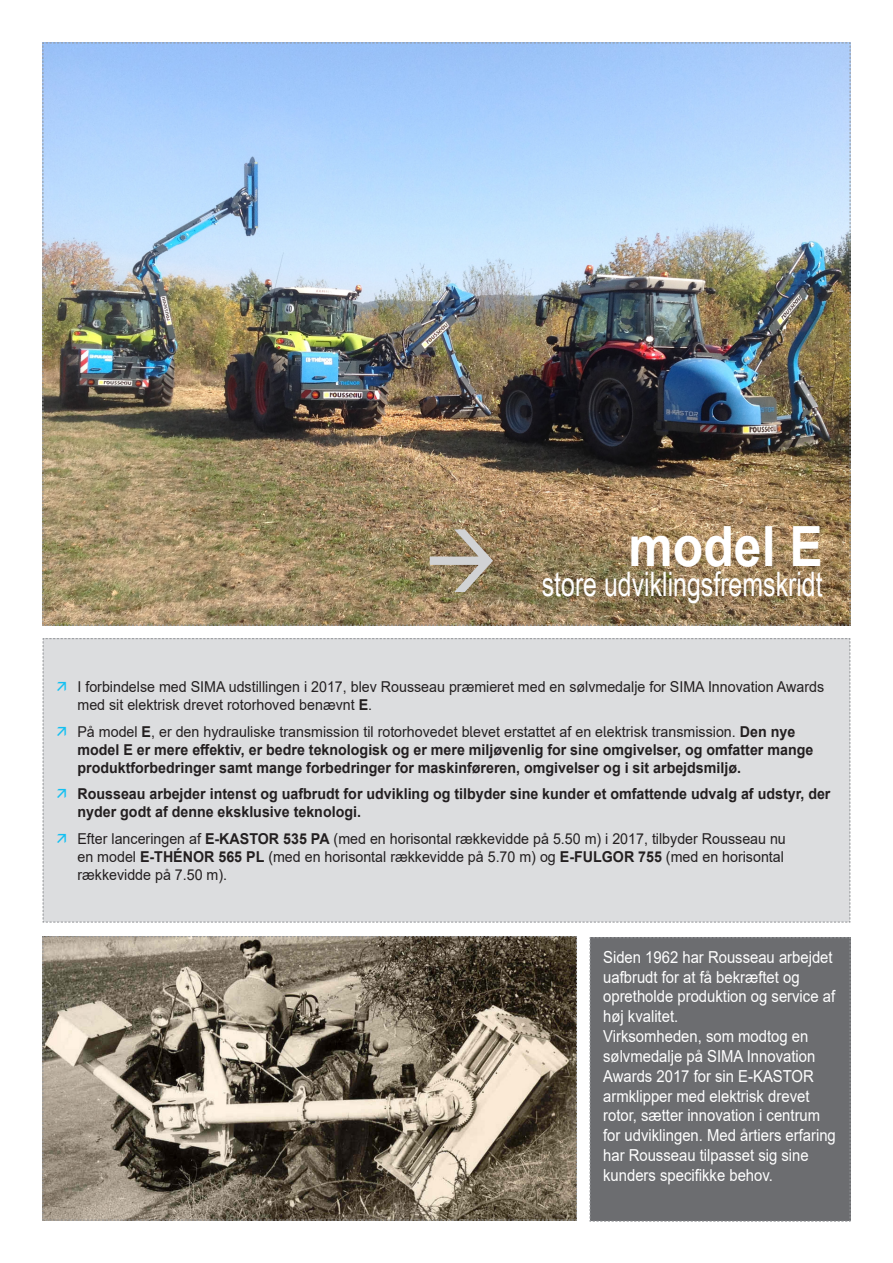
<style>
.page{position:relative;width:893px;height:1263px;background:#fff}
.page>*{position:absolute;margin:0;border:0;box-sizing:border-box;transform-origin:0 0}
.t1{font:700 55.5px "Arial";color:#fff;scale:.9 1}
.t2{font:33.75px "Arial Narrow";color:#fff;scale:.9 1}
.t3{font:16.5px/19.8px "Arial";color:#fff;scale:.9 1}
.t4{font:700 15px/18px "Arial";color:#231f20;scale:.95 1}
.t5{font:15px/18px "Arial";color:#231f20;scale:.95 1}
.s1{font-weight:700}
.s2{font-weight:400}
</style>
<div class="page">
<div style="left:589px;top:937px;width:262px;height:285px;background:#6c6d70"></div>
<svg style="left:42px;top:936px;width:535px;height:285px;background:#837969"></svg>
<div style="left:43px;top:638px;width:807px;height:285px;background:#dcdddf"></div>
<img style="left:43px;top:43px;width:808px;height:583px">
<p class="t1" style="left:628px;top:507px;width:217px">model E</p>
<p class="t2" style="left:542px;top:559px;width:314px">store udviklingsfremskridt</p>
<p class="t5" style="left:77px;top:678px;width:787px">I forbindelse med SIMA udstillingen i 2017, blev Rousseau præmieret med en sølvmedalje for SIMA Innovation Awards med sit elektrisk drevet rotorhoved benævnt <span class="s1">E</span>.</p>
<p class="t4" style="left:77px;top:723px;width:776px"><span class="s2">På model</span> E<span class="s2">, er den hydrauliske transmission til rotorhovedet blevet erstattet af en elektrisk transmission.</span> Den nye model E er mere effektiv, er bedre teknologisk og er mere miljøvenlig for sine omgivelser, og omfatter mange produktforbedringer samt mange forbedringer for maskinføreren, omgivelser og i sit arbejdsmiljø.</p>
<p class="t4" style="left:77px;top:785px;width:794px">Rousseau arbejder intenst og uafbrudt for udvikling og tilbyder sine kunder et omfattende udvalg af udstyr, der nyder godt af denne eksklusive teknologi.</p>
<p class="t5" style="left:77px;top:829px;width:747px">Efter lanceringen af <span class="s1">E-KASTOR 535 PA</span> (med en horisontal rækkevidde på 5.50 m) i 2017, tilbyder Rousseau nu en model <span class="s1">E-THÉNOR 565 PL</span> (med en horisontal rækkevidde på 5.70 m) og <span class="s1">E-FULGOR 755</span> (med en horisontal rækkevidde på 7.50 m).</p>
<p class="t3" style="left:603px;top:947px;width:259px">Siden 1962 har Rousseau arbejdet uafbrudt for at få bekræftet og opretholde produktion og service af høj kvalitet.</p>
<p class="t3" style="left:603px;top:1026px;width:260px">Virksomheden, som modtog en sølvmedalje på SIMA Innovation<br>Awards 2017 for sin E-KASTOR armklipper med elektrisk drevet rotor, sætter innovation i centrum for udviklingen. Med årtiers erfaring har Rousseau tilpasset sig sine kunders specifikke behov.</p>
</div>
